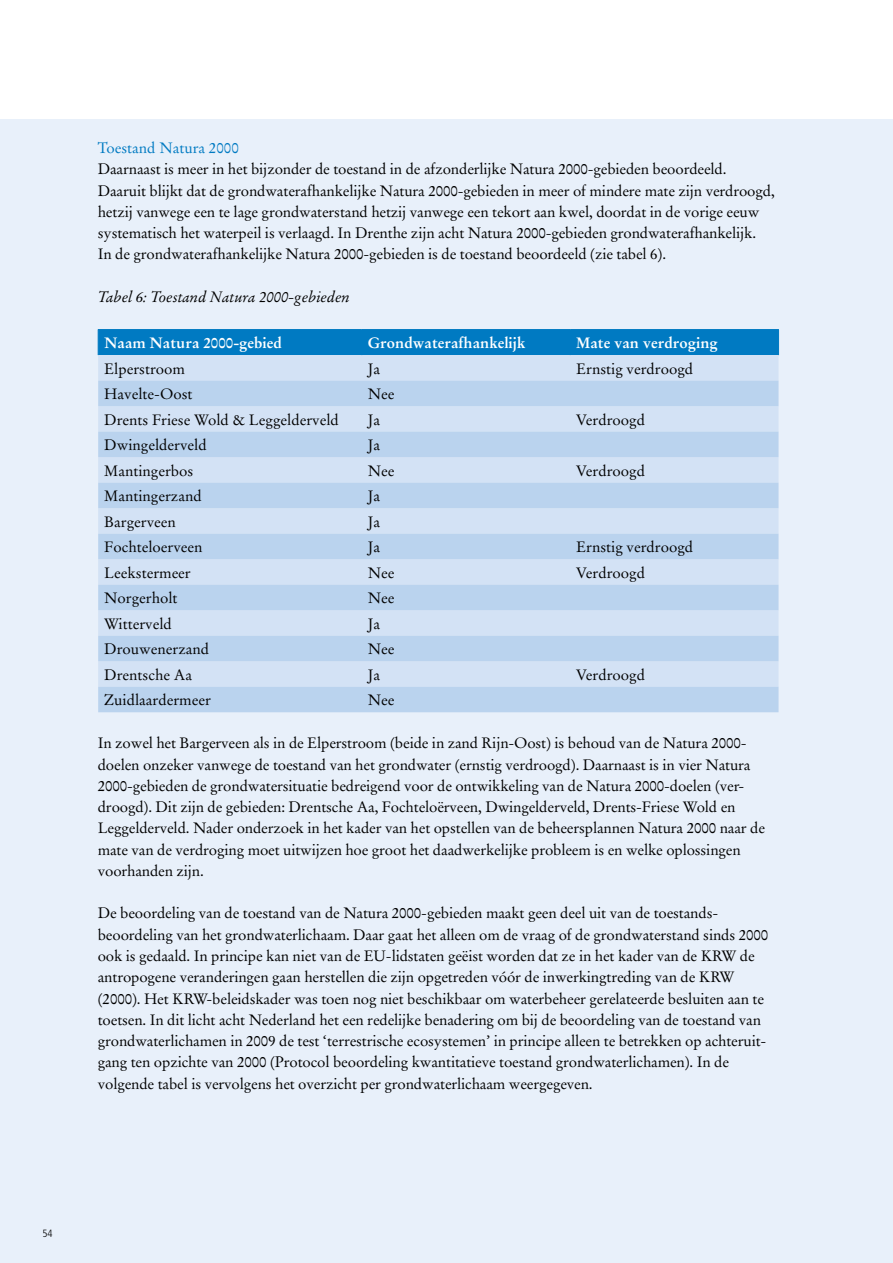
<style>
.page{position:relative;width:893px;height:1263px;background:#fff}
.page>*{position:absolute;margin:0;border:0;box-sizing:border-box;transform-origin:0 0}
.t1{font:15px/21.3px "Stempel Garamond LT";letter-spacing:-.01em;color:#000}
.t2{font:700 15px "Stempel Garamond LT";color:#fff}
.t3{font:italic 15px "Stempel Garamond LT";letter-spacing:-.01em;color:#000}
.t4{font:15px "Stempel Garamond LT";color:#007ac2}
.t5{font:300 condensed 10.5px "Frutiger";color:#000}
</style>
<div class="page">
<div style="left:0;top:119px;width:893px;height:1144px;background:#e8f0fa"></div>
<div style="left:98px;top:355px;width:680px;height:26px;background:#d3e2f5"></div>
<svg style="left:98px;top:381px;width:680px;height:331px;background:#c5daf1"></svg>
<hr style="left:98px;top:329px;width:264px;height:1px;background:#007ac2">
<hr style="left:362px;top:329px;width:208px;height:1px;background:#007ac2">
<hr style="left:570px;top:329px;width:209px;height:1px;background:#007ac2">
<div style="left:98px;top:330px;width:681px;height:25px;background:#007ac2"></div>
<p class="t4" style="left:98px;top:139px;width:143px">Toestand Natura 2000</p>
<p class="t1" style="left:98px;top:159px;width:678px">Daarnaast is meer in het bijzonder de toestand in de afzonderlijke Natura 2000-gebieden beoordeeld.<br>Daaruit blijkt dat de grondwaterafhankelijke Natura 2000-gebieden in meer of mindere mate zijn verdroogd, hetzij vanwege een te lage grondwaterstand hetzij vanwege een tekort aan kwel, doordat in de vorige eeuw systematisch het waterpeil is verlaagd. In Drenthe zijn acht Natura 2000-gebieden grondwaterafhankelijk.<br>In de grondwaterafhankelijke Natura 2000-gebieden is de toestand beoordeeld (zie tabel 6).</p>
<p class="t3" style="left:98px;top:287px;width:254px">Tabel 6: Toestand Natura 2000-gebieden</p>
<p class="t2" style="left:104px;top:334px;width:179px">Naam Natura 2000-gebied</p>
<p class="t2" style="left:368px;top:334px;width:159px">Grondwaterafhankelijk</p>
<p class="t2" style="left:576px;top:334px;width:143px">Mate van verdroging</p>
<p class="t1" style="left:104px;top:358px;width:82px">Elperstroom</p>
<p class="t1" style="left:368px;top:358px;width:14px">Ja</p>
<p class="t1" style="left:576px;top:358px;width:119px">Ernstig verdroogd</p>
<p class="t1" style="left:104px;top:383px;width:90px">Havelte-Oost</p>
<p class="t1" style="left:368px;top:383px;width:28px">Nee</p>
<p class="t1" style="left:104px;top:409px;width:236px">Drents Friese Wold &amp; Leggelderveld</p>
<p class="t1" style="left:368px;top:409px;width:14px">Ja</p>
<p class="t1" style="left:576px;top:409px;width:70px">Verdroogd</p>
<p class="t1" style="left:104px;top:434px;width:104px">Dwingelderveld</p>
<p class="t1" style="left:368px;top:434px;width:14px">Ja</p>
<p class="t1" style="left:104px;top:460px;width:91px">Mantingerbos</p>
<p class="t1" style="left:368px;top:460px;width:28px">Nee</p>
<p class="t1" style="left:576px;top:460px;width:70px">Verdroogd</p>
<p class="t1" style="left:104px;top:485px;width:99px">Mantingerzand</p>
<p class="t1" style="left:368px;top:485px;width:14px">Ja</p>
<p class="t1" style="left:104px;top:511px;width:73px">Bargerveen</p>
<p class="t1" style="left:368px;top:511px;width:14px">Ja</p>
<p class="t1" style="left:104px;top:537px;width:100px">Fochteloerveen</p>
<p class="t1" style="left:368px;top:537px;width:14px">Ja</p>
<p class="t1" style="left:576px;top:537px;width:119px">Ernstig verdroogd</p>
<p class="t1" style="left:104px;top:562px;width:88px">Leekstermeer</p>
<p class="t1" style="left:368px;top:562px;width:28px">Nee</p>
<p class="t1" style="left:576px;top:562px;width:70px">Verdroogd</p>
<p class="t1" style="left:104px;top:588px;width:75px">Norgerholt</p>
<p class="t1" style="left:368px;top:588px;width:28px">Nee</p>
<p class="t1" style="left:104px;top:613px;width:69px">Witterveld</p>
<p class="t1" style="left:368px;top:613px;width:14px">Ja</p>
<p class="t1" style="left:104px;top:639px;width:107px">Drouwenerzand</p>
<p class="t1" style="left:368px;top:639px;width:28px">Nee</p>
<p class="t1" style="left:104px;top:664px;width:89px">Drentsche Aa</p>
<p class="t1" style="left:368px;top:664px;width:14px">Ja</p>
<p class="t1" style="left:576px;top:664px;width:70px">Verdroogd</p>
<p class="t1" style="left:104px;top:690px;width:108px">Zuidlaardermeer</p>
<p class="t1" style="left:368px;top:690px;width:28px">Nee</p>
<p class="t1" style="left:98px;top:733px;width:669px">In zowel het Bargerveen als in de Elperstroom (beide in zand Rijn-Oost) is behoud van de Natura 2000- doelen onzeker vanwege de toestand van het grondwater (ernstig verdroogd). Daarnaast is in vier Natura 2000-gebieden de grondwatersituatie bedreigend voor de ontwikkeling van de Natura 2000-doelen (ver&shy;droogd). Dit zijn de gebieden: Drentsche Aa, Fochteloërveen, Dwingelderveld, Drents-Friese Wold en Leggelderveld. Nader onderzoek in het kader van het opstellen van de beheersplannen Natura 2000 naar de mate van de verdroging moet uitwijzen hoe groot het daadwerkelijke probleem is en welke oplossingen voorhanden zijn.</p>
<p class="t1" style="left:98px;top:903px;width:672px">De beoordeling van de toestand van de Natura 2000-gebieden maakt geen deel uit van de toestands&shy;beoordeling van het grondwaterlichaam. Daar gaat het alleen om de vraag of de grondwaterstand sinds 2000 ook is gedaald. In principe kan niet van de EU-lidstaten geëist worden dat ze in het kader van de KRW de antropogene veranderingen gaan herstellen die zijn opgetreden vóór de inwerkingtreding van de KRW (2000). Het KRW-beleidskader was toen nog niet beschikbaar om waterbeheer gerelateerde besluiten aan te toetsen. In dit licht acht Nederland het een redelijke benadering om bij de beoordeling van de toestand van grondwaterlichamen in 2009 de test ‘terrestrische ecosystemen’ in principe alleen te betrekken op achteruit&shy;gang ten opzichte van 2000 (Protocol beoordeling kwantitatieve toestand grondwaterlichamen). In de volgende tabel is vervolgens het overzicht per grondwaterlichaam weergegeven.</p>
<p class="t5" style="left:43px;top:1228px;width:12px">54</p>
</div>
